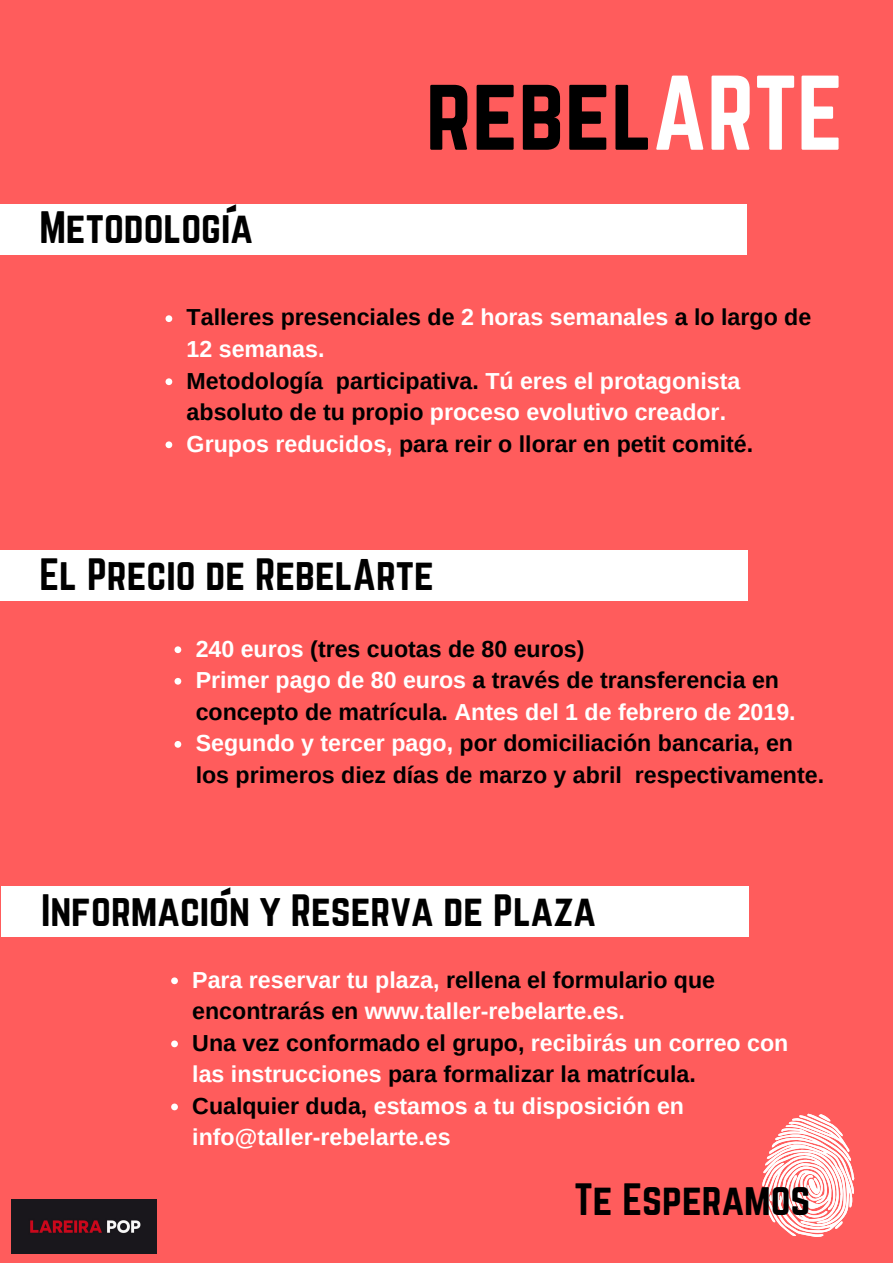
<style>
.page{position:relative;width:893px;height:1263px;background:#ff5c5c}
.page>*{position:absolute;margin:0;border:0;box-sizing:border-box;transform-origin:0 0}
.t1{font:92.7px "Norwester";color:#000}
.t2{font:39.75px "Norwester";color:#000}
.t3{font:39.75px "Anton";color:#000}
.t4{font:700 23.25px/31.5px "Arimo";color:#000}
.t5{font:700 23.25px/31.5px "Arimo";color:#fff}
.s1{color:#fff}
.s2{color:#000}
</style>
<div class="page">
<div style="left:0;top:204px;width:746px;height:50px;background:#fff"></div>
<svg style="left:166px;top:315px;width:6px;height:7px"></svg>
<svg style="left:166px;top:378px;width:6px;height:7px"></svg>
<svg style="left:166px;top:441px;width:6px;height:7px"></svg>
<div style="left:0;top:551px;width:748px;height:50px;background:#fff"></div>
<svg style="left:175px;top:646px;width:6px;height:7px"></svg>
<svg style="left:175px;top:678px;width:6px;height:7px"></svg>
<svg style="left:175px;top:741px;width:6px;height:7px"></svg>
<div style="left:1px;top:886px;width:748px;height:51px;background:#fff"></div>
<svg style="left:762px;top:1114px;width:92px;height:123px"></svg>
<svg style="left:171px;top:977px;width:7px;height:7px"></svg>
<svg style="left:171px;top:1040px;width:7px;height:7px"></svg>
<svg style="left:171px;top:1103px;width:7px;height:7px"></svg>
<img style="left:11px;top:1199px;width:146px;height:54px">
<h2 class="t3" style="left:225px;top:198px;width:14px">´</h2>
<h2 class="t2" style="left:39px;top:208px;width:215px">Metodologia</h2>
<h1 class="t1" style="left:426px;top:69px;width:419px">rebel<span class="s1">ARTE</span></h1>
<p class="t4" style="left:187px;top:302px;width:626px">Talleres presenciales de <span class="s1">2 horas semanales</span> a lo largo de <span class="s1">12 semanas.<br></span>Metodología participativa. <span class="s1">Tú eres el protagonista </span>absoluto de tu propio <span class="s1">proceso evolutivo creador.<br>Grupos reducidos,</span> para reir o llorar en petit comité.</p>
<h2 class="t2" style="left:39px;top:555px;width:396px">El Precio de RebelArte</h2>
<p class="t4" style="left:196px;top:633px;width:630px"><span class="s1">240 euros</span> (tres cuotas de 80 euros)<br><span class="s1">Primer pago de 80 euros</span> a través de transferencia en concepto de matrícula. <span class="s1">Antes del 1 de febrero de 2019.<br>Segundo y tercer pago,</span> por domiciliación bancaria, en los primeros diez días de marzo y abril respectivamente.</p>
<h2 class="t3" style="left:220px;top:880px;width:14px">´</h2>
<h2 class="t2" style="left:41px;top:891px;width:557px">Informacion y Reserva de Plaza</h2>
<p class="t5" style="left:192px;top:964px;width:598px">Para reservar tu plaza, <span class="s2">rellena el formulario que encontrarás en</span> www.taller-rebelarte.es.<br><span class="s2">Una vez conformado el grupo,</span> recibirás un correo con las instrucciones <span class="s2">para formalizar la matrícula.<br>Cualquier duda,</span> estamos a tu disposición en info@taller-rebelarte.es</p>
<h2 class="t2" style="left:574px;top:1180px;width:237px">Te Esperamos</h2>
</div>
